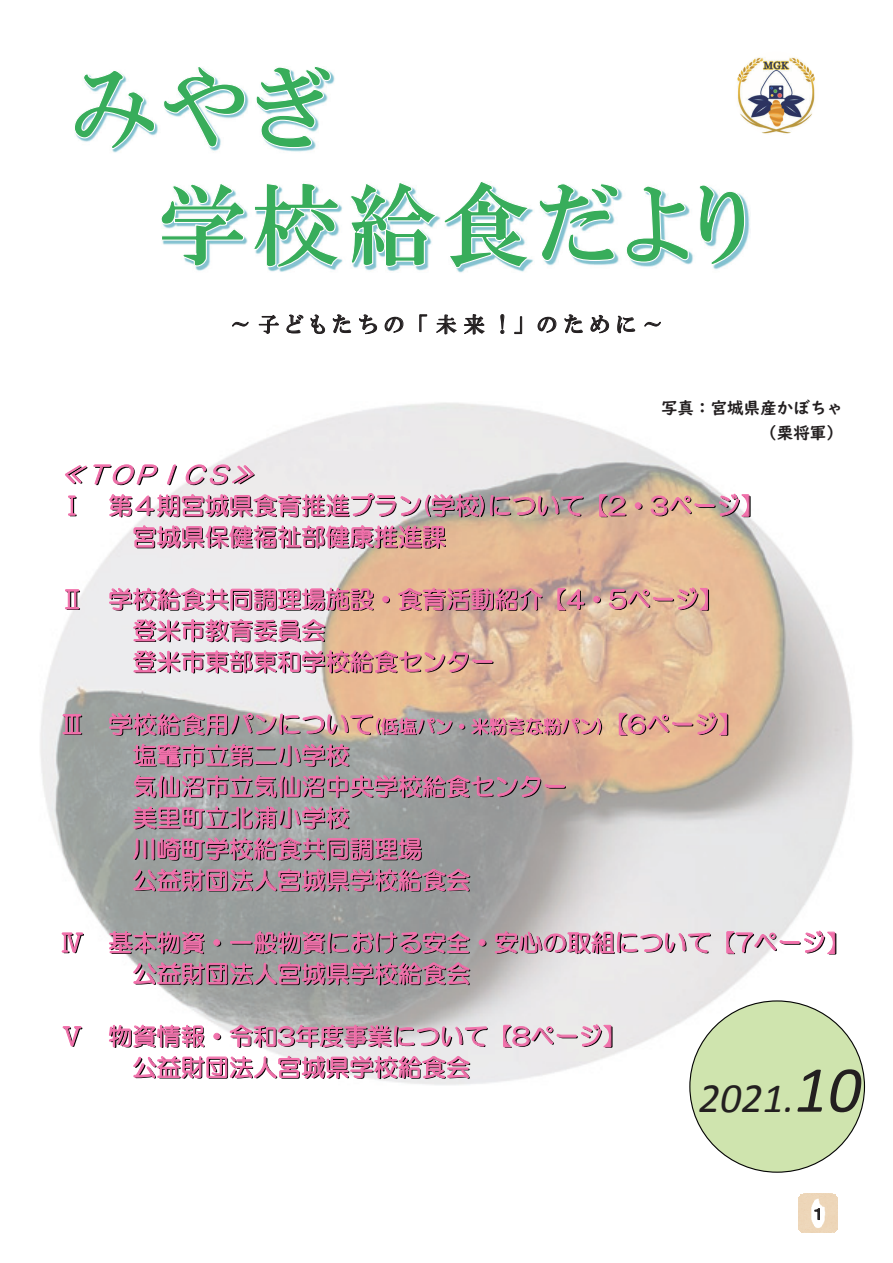
<style>
.page{position:relative;width:893px;height:1263px;background:#fff}
.page>*{position:absolute;margin:0;border:0;box-sizing:border-box;transform-origin:0 0}
.t1{font:italic 42px "Calibri";color:#231f20}
.t2{font:24px/31.2px "HG Maru Gothic MPRO";letter-spacing:.01em;color:#f171ab}
.t3{font:italic 24px "HG Maru Gothic MPRO";color:#f171ab}
.t4{font:21px "HGP Mincho B";letter-spacing:.335em;color:#231f20}
.t5{font:700 16.5px/24.6px "UD Digi Kyokasho Pro N";color:#231f20;text-align:right}
.t6{font:16.2px "MS P Gothic";color:#231f20}
.s1{font-size:18px}
.s2{font-size:66px}
</style>
<div class="page">
<img style="left:40px;top:402px;width:814px;height:682px">
<svg style="left:62px;top:464px;width:195px;height:21px"></svg>
<svg style="left:68px;top:495px;width:9px;height:21px"></svg>
<img style="left:109px;top:493px;width:475px;height:24px">
<svg style="left:599px;top:494px;width:28px;height:23px"></svg>
<svg style="left:635px;top:502px;width:8px;height:8px"></svg>
<svg style="left:651px;top:494px;width:100px;height:23px"></svg>
<img style="left:134px;top:525px;width:312px;height:24px">
<svg style="left:65px;top:589px;width:15px;height:21px"></svg>
<svg style="left:557px;top:588px;width:28px;height:23px"></svg>
<svg style="left:593px;top:596px;width:8px;height:7px"></svg>
<svg style="left:609px;top:588px;width:100px;height:23px"></svg>
<img style="left:109px;top:588px;width:434px;height:54px">
<svg style="left:134px;top:650px;width:360px;height:35px"></svg>
<svg style="left:63px;top:714px;width:19px;height:21px"></svg>
<svg style="left:619px;top:713px;width:109px;height:23px"></svg>
<svg style="left:109px;top:712px;width:493px;height:55px"></svg>
<svg style="left:133px;top:775px;width:433px;height:54px"></svg>
<svg style="left:133px;top:837px;width:337px;height:67px"></svg>
<svg style="left:62px;top:932px;width:22px;height:21px"></svg>
<svg style="left:109px;top:931px;width:602px;height:66px"></svg>
<svg style="left:63px;top:1026px;width:19px;height:21px"></svg>
<svg style="left:109px;top:1024px;width:379px;height:26px"></svg>
<svg style="left:503px;top:1024px;width:110px;height:24px"></svg>
<svg style="left:133px;top:1056px;width:337px;height:29px"></svg>
<svg style="left:232px;top:321px;width:17px;height:6px"></svg>
<svg style="left:259px;top:315px;width:20px;height:19px"></svg>
<svg style="left:287px;top:314px;width:16px;height:19px"></svg>
<svg style="left:310px;top:314px;width:15px;height:20px"></svg>
<svg style="left:333px;top:314px;width:18px;height:19px"></svg>
<svg style="left:359px;top:315px;width:18px;height:19px"></svg>
<svg style="left:385px;top:317px;width:18px;height:16px"></svg>
<svg style="left:419px;top:314px;width:8px;height:18px"></svg>
<svg style="left:436px;top:314px;width:21px;height:20px"></svg>
<svg style="left:464px;top:314px;width:21px;height:20px"></svg>
<svg style="left:500px;top:314px;width:4px;height:20px"></svg>
<svg style="left:514px;top:316px;width:8px;height:18px"></svg>
<svg style="left:538px;top:317px;width:18px;height:16px"></svg>
<svg style="left:564px;top:314px;width:19px;height:19px"></svg>
<svg style="left:591px;top:315px;width:18px;height:18px"></svg>
<svg style="left:617px;top:316px;width:18px;height:17px"></svg>
<svg style="left:644px;top:321px;width:17px;height:6px"></svg>
<img style="left:112px;top:72px;width:223px;height:81px">
<img style="left:195px;top:202px;width:555px;height:71px">
<svg style="left:74px;top:67px;width:257px;height:83px"></svg>
<svg style="left:195px;top:189px;width:550px;height:79px"></svg>
<svg style="left:625px;top:186px;width:64px;height:77px"></svg>
<svg style="left:699px;top:185px;width:47px;height:80px"></svg>
<svg style="left:538px;top:183px;width:81px;height:79px"></svg>
<svg style="left:161px;top:184px;width:84px;height:82px"></svg>
<svg style="left:253px;top:182px;width:279px;height:86px"></svg>
<img style="left:737px;top:57px;width:78px;height:77px">
<div style="left:690px;top:1001px;width:174px;height:171px;background:#cfe4ae;border-radius:50%"></div>
<svg style="left:726px;top:931px;width:110px;height:23px"></svg>
<img style="left:798px;top:1194px;width:40px;height:36px">
<svg style="left:804px;top:1232px;width:28px;height:1px"></svg>
<svg style="left:814px;top:1208px;width:6px;height:12px"></svg>
<p class="t4" style="left:230px;top:314px;width:435px">～子どもたちの 「未来！」 のために～</p>
<p class="t5" style="left:661px;top:395px;width:184px">写真：宮城県産かぼちゃ（栗将軍）</p>
<p class="t3" style="left:60px;top:462px;width:202px">≪ＴＯＰＩＣＳ≫</p>
<p class="t2" style="left:132px;top:490px;width:633px;text-indent:-72px">Ⅰ 第４期宮城県食育推進プラン(学校)について【2・3ページ】宮城県保健福祉部健康推進課</p>
<p class="t2" style="left:132px;top:583px;width:592px;text-indent:-72px">Ⅱ 学校給食共同調理場施設・食育活動紹介【4・5ページ】登米市教育委員会<br>登米市東部東和学校給食センター</p>
<p class="t2" style="left:132px;top:708px;width:611px;text-indent:-72px">Ⅲ 学校給食用パンについて<span class="s1">(低塩パン・米粉きな粉パン)</span>【6ページ】塩竈市立第二小学校<br>気仙沼市立気仙沼中央学校給食センター<br>美里町立北浦小学校<br>川崎町学校給食共同調理場<br>公益財団法人宮城県学校給食会</p>
<p class="t2" style="left:132px;top:927px;width:719px;text-indent:-72px">Ⅳ 基本物資・一般物資における安全・安心の取組について【7ページ】公益財団法人宮城県学校給食会</p>
<p class="t2" style="left:132px;top:1020px;width:495px;text-indent:-72px">Ⅴ 物資情報・令和3年度事業について【8ページ】公益財団法人宮城県学校給食会</p>
<h1 class="t1" style="left:699px;top:1069px;width:164px">2021.<span class="s2">10</span></h1>
<p class="t6" style="left:813px;top:1206px;width:13px">１</p>
</div>
